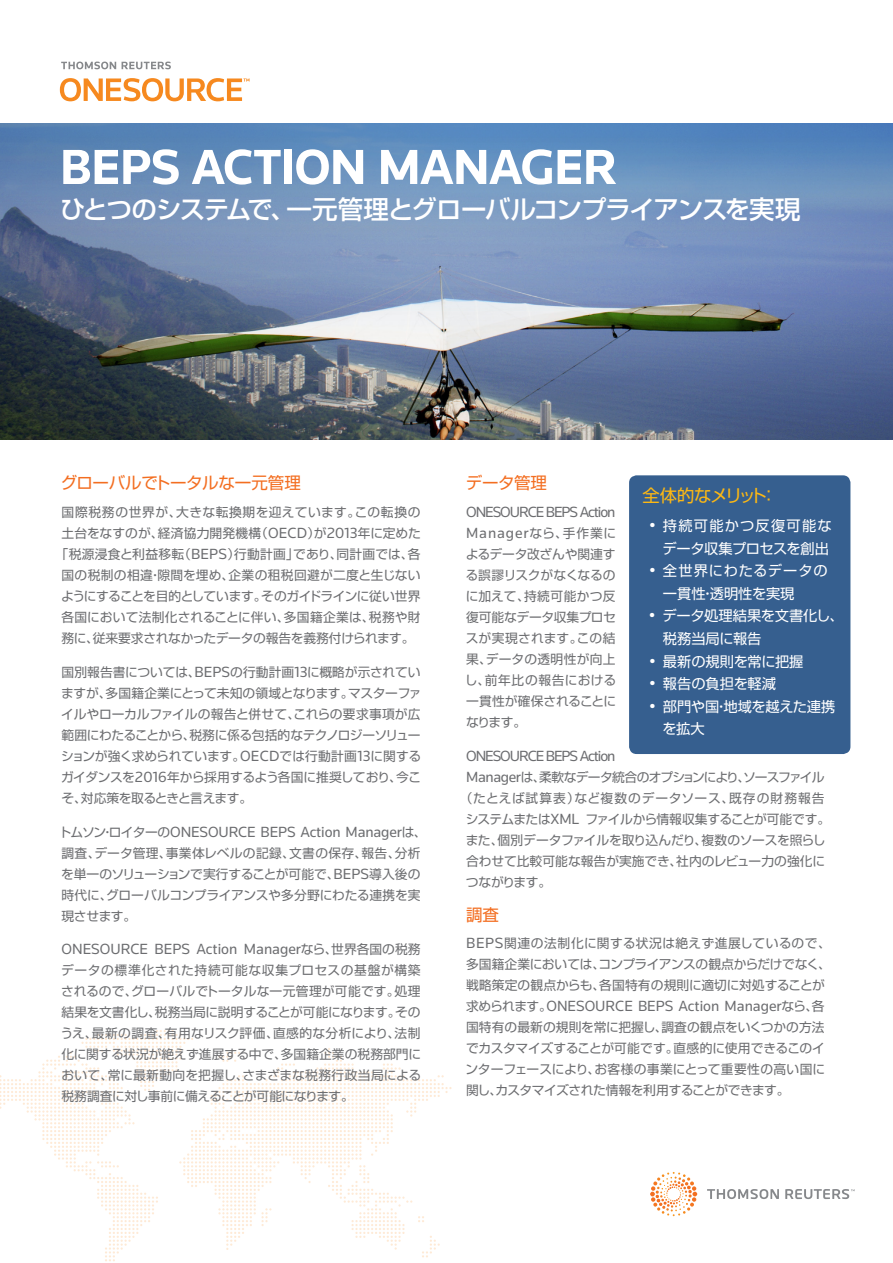
<style>
.page{position:relative;width:893px;height:1263px;background:#fff}
.page>*{position:absolute;margin:0;border:0;box-sizing:border-box;transform-origin:0 0}
.Title_Level_1{font:700 51.15px "Knowledge";letter-spacing:-.01em;color:#fff}
.Title_Level_1-2{font:500 25.5px "Shin Go Pro";letter-spacing:-.05em;color:#fff}
.Body_Text_Heading{font:17.25px "Shin Go Pro";letter-spacing:-.055em;color:#fcb814}
.小見出し{font:16.5px "Shin Go Pro";letter-spacing:-.01em;color:#f36e21}
.本文{font:15.3px "Knowledge";letter-spacing:-.01em;color:#6c6d70}
.本文-2{font:15.3px/21px "Knowledge";letter-spacing:-.065em;color:#6c6d70}
.t1{font:14.25px/22.5px "Shin Go Pro";color:#fff;text-align:right}
.t2{font:14.25px/22.5px "Shin Go Pro";letter-spacing:.025em;color:#fff}
.t3{font:14.25px/22.5px "Shin Go Pro";letter-spacing:-.02em;color:#fff}
.本文-3{font:12.75px/21px "Shin Go Pro";letter-spacing:-.01em;color:#6c6d70;text-align:justify}
.本文-4{font:12.75px/21px "Shin Go Pro";letter-spacing:.01em;color:#6c6d70;text-align:center}
.本文-5{font:12.75px "Shin Go Pro";letter-spacing:-.065em;color:#6c6d70}
.本文-6{font:12.75px "Shin Go Pro";letter-spacing:-.05em;color:#6c6d70}
.本文-7{font:12.75px "Shin Go Pro";letter-spacing:.065em;color:#6c6d70}
.s1{font-family:"Knowledge";font-size:15.3px}
.s2{font-family:"Shin Go Pro";font-size:12.75px}
.s3{font-family:"Knowledge";font-size:17.1px}
</style>
<div class="page">
<svg style="left:0;top:1030px;width:452px;height:231px"></svg>
<img style="left:0;top:351px;width:893px;height:89px">
<img style="left:0;top:124px;width:893px;height:227px">
<svg style="left:60px;top:78px;width:189px;height:23px"></svg>
<svg style="left:61px;top:62px;width:110px;height:7px"></svg>
<svg style="left:707px;top:1189px;width:148px;height:10px"></svg>
<svg style="left:650px;top:1172px;width:47px;height:42px"></svg>
<div style="left:629px;top:475px;width:221px;height:279px;background:#365f8f;border-radius:8px"></div>
<p class="Title_Level_1" style="left:60px;top:135px;width:559px">BEPS ACTION MANAGER</p>
<p class="Title_Level_1-2" style="left:60px;top:189px;width:742px">ひとつのシステムで、一元管理とグローバルコンプライアンスを実現</p>
<p class="小見出し" style="left:61px;top:469px;width:242px">グローバルでトータルな一元管理</p>
<p class="本文-4" style="left:56px;top:500px;width:367px">国際税務の世界が、大きな転換期を迎えています。この転換の土台をなすのが、経済協力開発機構（<span class="s1">OECD</span>）が<span class="s1">2013</span>年に定めた「税源浸食と利益移転（<span class="s1">BEPS</span>）行動計画」であり、同計画では、各国の税制の相違・隙間を埋め、企業の租税回避が二度と生じないようにすることを目的としています。そのガイドラインに従い世界各国において法制化されることに伴い、多国籍企業は、税務や財務に、従来要求されなかったデータの報告を義務付けられます。</p>
<p class="本文-3" style="left:61px;top:660px;width:362px">国別報告書については、<span class="s1">BEPS</span>の行動計画<span class="s1">13</span>に概略が示されていますが、多国籍企業にとって未知の領域となります。マスターファイルやローカルファイルの報告と併せて、これらの要求事項が広範囲にわたることから、税務に係る包括的なテクノロジーソリューションが強く求められています。<span class="s1">OECD</span>では行動計画<span class="s1">13</span>に関するガイダンスを<span class="s1">2016</span>年から採用するよう各国に推奨しており、今こそ、対応策を取るときと言えます。</p>
<p class="本文" style="left:59px;top:822px;width:369px"><span class="s2">トムソン・ロイターの</span>ONESOURCE BEPS Action Manager<span class="s2">は、</span></p>
<p class="本文-3" style="left:61px;top:841px;width:361px">調査、データ管理、事業体レベルの記録、文書の保存、報告、分析を単一のソリューションで実行することが可能で、<span class="s1">BEPS</span>導入後の時代に、グローバルコンプライアンスや多分野にわたる連携を実現させます。</p>
<p class="本文" style="left:62px;top:940px;width:360px">ONESOURCE BEPS Action Manager<span class="s2">なら、世界各国の税務</span></p>
<p class="本文-3" style="left:60px;top:958px;width:362px">データの標準化された持続可能な収集プロセスの基盤が構築されるので、グローバルでトータルな一元管理が可能です。処理結果を文書化し、税務当局に説明することが可能になります。そのうえ、最新の調査、有用なリスク評価、直感的な分析により、法制化に関する状況が絶えず進展する中で、多国籍企業の税務部門において、常に最新動向を把握し、さまざまな税務行政当局による税務調査に対し事前に備えることが可能になります。</p>
<p class="小見出し" style="left:466px;top:469px;width:83px">データ管理</p>
<p class="本文-2" style="left:466px;top:501px;width:151px">ONESOURCE BEPS Action<br>Manager<span class="s2">なら、手作業に</span></p>
<p class="本文-3" style="left:465px;top:542px;width:153px">よるデータ改ざんや関連する誤謬リスクがなくなるのに加えて、持続可能かつ反復可能なデータ収集プロセスが実現されます。この結果、データの透明性が向上し、前年比の報告における一貫性が確保されることになります。</p>
<p class="本文-2" style="left:466px;top:745px;width:151px">ONESOURCE BEPS Action</p>
<p class="本文-5" style="left:466px;top:766px;width:360px"><span class="s1">Manager</span>は、柔軟なデータ統合のオプションにより、ソースファイル</p>
<p class="本文-7" style="left:460px;top:787px;width:366px">（たとえば試算表）など複数のデータソース、既存の財務報告</p>
<p class="本文-6" style="left:466px;top:808px;width:366px">システムまたは<span class="s1">XML</span> ファイルから情報収集することが可能です。</p>
<p class="本文-3" style="left:466px;top:828px;width:361px">また、個別データファイルを取り込んだり、複数のソースを照らし</p>
<p class="本文-3" style="left:466px;top:849px;width:361px">合わせて比較可能な報告が実施でき、社内のレビュー力の強化に</p>
<p class="本文-3" style="left:466px;top:870px;width:87px">つながります。</p>
<p class="小見出し" style="left:466px;top:901px;width:34px">調査</p>
<p class="本文-3" style="left:466px;top:931px;width:366px"><span class="s1">BEPS</span>関連の法制化に関する状況は絶えず進展しているので、多国籍企業においては、コンプライアンスの観点からだけでなく、戦略策定の観点からも、各国特有の規則に適切に対処することが</p>
<p class="本文" style="left:466px;top:997px;width:360px"><span class="s2">求められます。</span>ONESOURCE BEPS Action Manager<span class="s2">なら、各</span></p>
<p class="本文-3" style="left:466px;top:1015px;width:361px">国特有の最新の規則を常に把握し、調査の観点をいくつかの方法でカスタマイズすることが可能です。直感的に使用できるこのインターフェースにより、お客様の事業にとって重要性の高い国に関し、カスタマイズされた情報を利用することができます。</p>
<p class="Body_Text_Heading" style="left:643px;top:481px;width:136px">全体的なメリット：</p>
<p class="t1" style="left:649px;top:513px;width:184px"><span class="s3">•</span> 持続可能かつ反復可能なデータ収集プロセスを創出</p>
<p class="t2" style="left:663px;top:558px;width:166px;text-indent:-14px"><span class="s3">•</span> 全世界にわたるデータの一貫性・透明性を実現</p>
<p class="t1" style="left:663px;top:603px;width:182px;text-align:left;text-indent:-14px"><span class="s3">•</span> データ処理結果を文書化し、税務当局に報告</p>
<p class="t1" style="left:649px;top:648px;width:156px"><span class="s3">•</span> 最新の規則を常に把握</p>
<p class="t1" style="left:649px;top:671px;width:128px"><span class="s3">•</span> 報告の負担を軽減</p>
<p class="t3" style="left:662px;top:693px;width:174px;text-indent:-13px"><span class="s3">•</span> 部門や国・地域を越えた連携を拡大</p>
</div>
